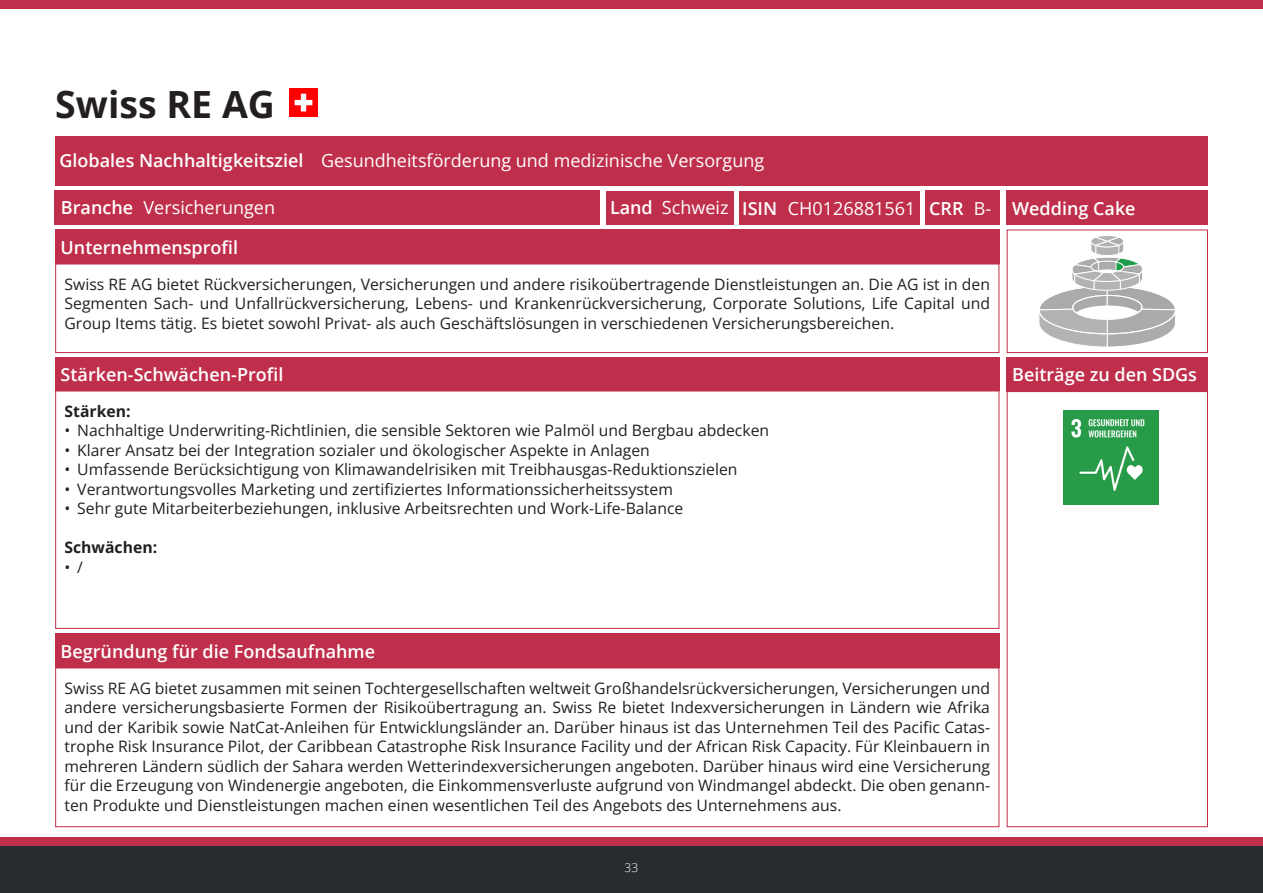
<style>
.page{position:relative;width:1263px;height:893px;background:#fff}
.page>*{position:absolute;margin:0;border:0;box-sizing:border-box;transform-origin:0 0}
.t1{font:700 37.5px "Open Sans";color:#231f20}
.t2{font:600 18px "Open Sans";color:#fff}
.t3{font:18px "Open Sans";color:#fff}
.t4{font:15.75px/19.5px "Open Sans";color:#231f20;text-align:justify}
.t5{font:700 15.75px "Open Sans";color:#231f20}
.t6{font:300 12px "Open Sans";color:#fff}
</style>
<div class="page">
<div style="left:0;top:846px;width:1263px;height:47px;background:#292c2f"></div>
<div style="left:0;top:838px;width:1263px;height:8px;background:#bf2f4b"></div>
<div style="left:0;top:0;width:1263px;height:9px;background:#bf2f4b"></div>
<div style="left:1007px;top:230px;width:201px;height:123px;border:1px solid #bf2f4b"></div>
<div style="left:1007px;top:391px;width:201px;height:436px;border:1px solid #bf2f4b"></div>
<div style="left:925px;top:191px;width:74px;height:34px;background:#bf2f4b"></div>
<div style="left:55px;top:136px;width:1153px;height:49px;background:#bf2f4b"></div>
<div style="left:55px;top:230px;width:944px;height:34px;background:#bf2f4b"></div>
<div style="left:606px;top:191px;width:127px;height:33px;background:#bf2f4b"></div>
<div style="left:55px;top:191px;width:545px;height:34px;background:#bf2f4b"></div>
<div style="left:55px;top:264px;width:944px;height:89px;border:1px solid #bf2f4b"></div>
<div style="left:55px;top:357px;width:944px;height:34px;background:#bf2f4b"></div>
<div style="left:55px;top:634px;width:944px;height:34px;background:#bf2f4b"></div>
<div style="left:55px;top:668px;width:944px;height:159px;border:1px solid #bf2f4b"></div>
<div style="left:739px;top:191px;width:180px;height:33px;background:#bf2f4b"></div>
<div style="left:55px;top:391px;width:944px;height:238px;border:1px solid #bf2f4b"></div>
<div style="left:1007px;top:191px;width:201px;height:34px;background:#bf2f4b"></div>
<div style="left:1007px;top:357px;width:201px;height:34px;background:#bf2f4b"></div>
<svg style="left:1038px;top:236px;width:139px;height:252px"></svg>
<img style="left:1063px;top:410px;width:95px;height:95px">
<div style="left:289px;top:88px;width:29px;height:29px;background:#f00"></div>
<svg style="left:295px;top:94px;width:17px;height:17px"></svg>
<p class="t1" style="left:55px;top:78px;width:221px">Swiss RE AG</p>
<p class="t2" style="left:60px;top:148px;width:245px">Globales Nachhaltigkeitsziel</p>
<p class="t3" style="left:321px;top:149px;width:445px">Gesundheitsförderung und medizinische Versorgung</p>
<p class="t2" style="left:610px;top:196px;width:44px">Land</p>
<p class="t3" style="left:662px;top:196px;width:68px">Schweiz</p>
<p class="t2" style="left:929px;top:196px;width:36px">CRR</p>
<p class="t3" style="left:974px;top:197px;width:19px">B-</p>
<p class="t2" style="left:61px;top:235px;width:179px">Unternehmensprofil</p>
<p class="t4" style="left:65px;top:274px;width:927px">Swiss RE AG bietet Rückversicherungen, Versicherungen und andere risikoübertragende Dienstleistungen an. Die AG ist in den Segmenten Sach- und Unfallrückversicherung, Lebens- und Krankenrückversicherung, Corporate Solutions, Life Capital und Group Items tätig. Es bietet sowohl Privat- als auch Geschäftslösungen in verschiedenen Versicherungsbereichen.</p>
<p class="t2" style="left:61px;top:362px;width:224px">Stärken-Schwächen-Profil</p>
<p class="t3" style="left:144px;top:195px;width:133px">Versicherungen</p>
<p class="t2" style="left:742px;top:196px;width:36px">ISIN</p>
<p class="t3" style="left:788px;top:196px;width:129px">CH0126881561</p>
<p class="t2" style="left:1012px;top:196px;width:125px">Wedding Cake</p>
<p class="t2" style="left:61px;top:196px;width:74px">Branche</p>
<p class="t2" style="left:1012px;top:363px;width:186px">Beiträge zu den SDGs</p>
<p class="t5" style="left:65px;top:400px;width:68px">Stärken:</p>
<p class="t4" style="left:65px;top:420px;width:706px">• Nachhaltige Underwriting-Richtlinien, die sensible Sektoren wie Palmöl und Bergbau abdecken</p>
<p class="t4" style="left:65px;top:440px;width:587px">• Klarer Ansatz bei der Integration sozialer und ökologischer Aspekte in Anlagen</p>
<p class="t4" style="left:65px;top:459px;width:674px">• Umfassende Berücksichtigung von Klimawandelrisiken mit Treibhausgas-Reduktionszielen</p>
<p class="t4" style="left:65px;top:479px;width:610px">• Verantwortungsvolles Marketing und zertifiziertes Informationssicherheitssystem</p>
<p class="t4" style="left:65px;top:498px;width:620px">• Sehr gute Mitarbeiterbeziehungen, inklusive Arbeitsrechten und Work-Life-Balance</p>
<p class="t5" style="left:65px;top:536px;width:94px">Schwächen:</p>
<p class="t4" style="left:65px;top:557px;width:20px">• /</p>
<p class="t2" style="left:61px;top:639px;width:316px">Begründung für die Fondsaufnahme</p>
<p class="t4" style="left:65px;top:678px;width:927px">Swiss RE AG bietet zusammen mit seinen Tochtergesellschaften weltweit Großhandelsrückversicherungen, Versicherungen und andere versicherungsbasierte Formen der Risikoübertragung an. Swiss Re bietet Indexversicherungen in Ländern wie Afrika und der Karibik sowie NatCat-Anleihen für Entwicklungsländer an. Darüber hinaus ist das Unternehmen Teil des Pacific Catas&shy;trophe Risk Insurance Pilot, der Caribbean Catastrophe Risk Insurance Facility und der African Risk Capacity. Für Kleinbauern in mehreren Ländern südlich der Sahara werden Wetterindexversicherungen angeboten. Darüber hinaus wird eine Versicherung für die Erzeugung von Windenergie angeboten, die Einkommensverluste aufgrund von Windmangel abdeckt. Die oben genann&shy;ten Produkte und Dienstleistungen machen einen wesentlichen Teil des Angebots des Unternehmens aus.</p>
<p class="t6" style="left:625px;top:860px;width:15px">33</p>
</div>
